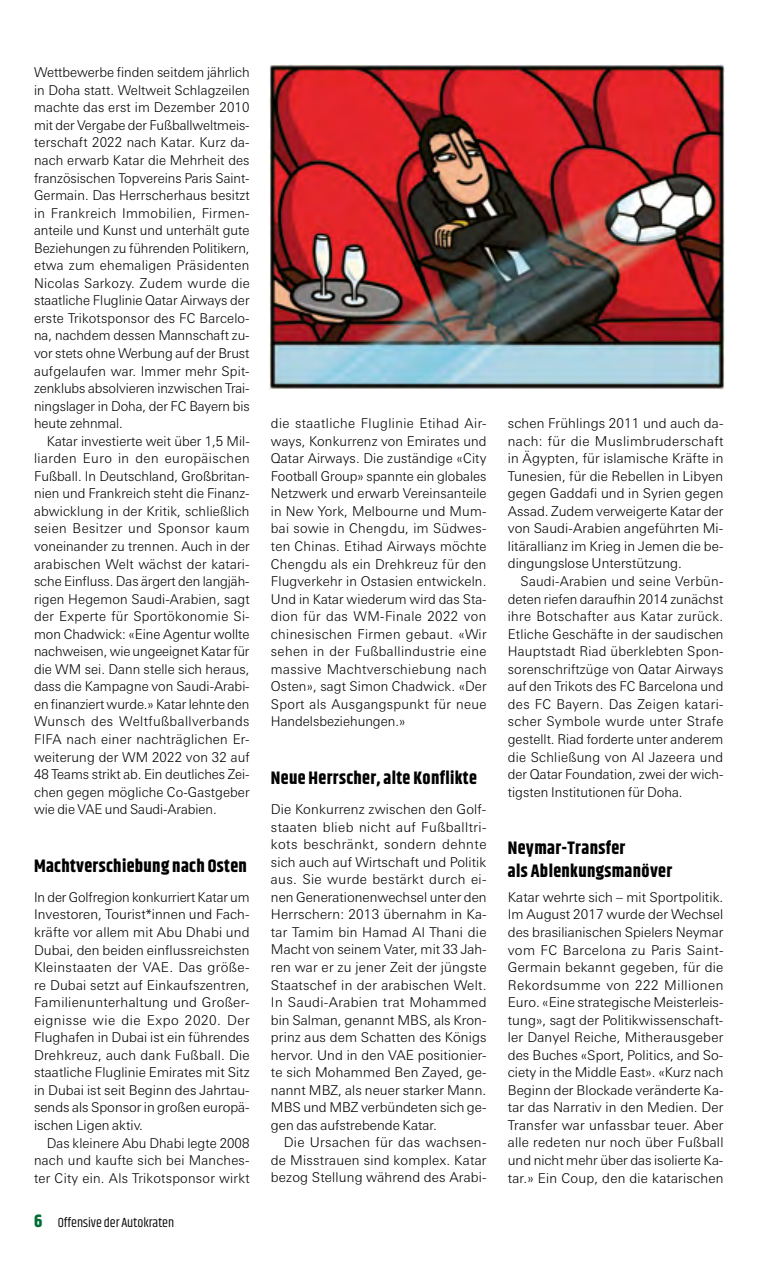
<style>
.page{position:relative;width:766px;height:1263px;background:#fff}
.page>*{position:absolute;margin:0;border:0;box-sizing:border-box;transform-origin:0 0}
.t1{font:700 18px/22.5px "Khand";letter-spacing:.02em;color:#000}
.t2{font:300 13.5px/17.5px "Linotype Univers Basic";color:#000;text-align:justify}
.t3{font:13.5px "Khand";color:#000}
.s1{font-weight:700;font-size:18px;color:#006e36}
</style>
<div class="page">
<img style="left:269px;top:65px;width:455px;height:324px">
<p class="t2" style="left:34px;top:64px;width:217px">Wettbewerbe finden seitdem jährlich in Doha statt. Weltweit Schlagzeilen machte das erst im Dezember 2010 mit der Vergabe der Fußballweltmeis&shy;terschaft 2022 nach Katar. Kurz da&shy;nach erwarb Katar die Mehrheit des französischen Topvereins Paris Saint-Germain. Das Herrscherhaus besitzt in Frankreich Immobilien, Firmen&shy;anteile und Kunst und unterhält gute Beziehungen zu führenden Politikern, etwa zum ehemaligen Präsidenten Nicolas Sarkozy. Zudem wurde die staatliche Fluglinie Qatar Airways der erste Trikotsponsor des FC Barcelo&shy;na, nachdem dessen Mannschaft zu&shy;vor stets ohne Werbung auf der Brust aufgelaufen war. Immer mehr Spit&shy;zenklubs absolvieren inzwischen Trai&shy;ningslager in Doha, der FC Bayern bis heute zehnmal.</p>
<p class="t2" style="left:34px;top:432px;width:217px;text-indent:13px">Katar investierte weit über 1,5 Mil&shy;liarden Euro in den europäischen Fußball. In Deutschland, Großbritan&shy;nien und Frankreich steht die Finanz&shy;abwicklung in der Kritik, schließlich seien Besitzer und Sponsor kaum voneinander zu trennen. Auch in der arabischen Welt wächst der katari&shy;sche Einfluss. Das ärgert den langjäh&shy;rigen Hegemon Saudi-Arabien, sagt der Experte für Sportökonomie Si&shy;mon Chadwick: «Eine Agentur wollte nachweisen, wie ungeeignet Katar für die WM sei. Dann stelle sich heraus, dass die Kampagne von Saudi-Arabi&shy;en finanziert wurde.» Katar lehnte den Wunsch des Weltfußballverbands FIFA nach einer nachträglichen Er&shy;weiterung der WM 2022 von 32 auf 48 Teams strikt ab. Ein deutliches Zei&shy;chen gegen mögliche Co-Gastgeber wie die VAE und Saudi-Arabien.</p>
<h1 class="t1" style="left:34px;top:855px;width:214px">Machtverschiebung nach Osten</h1>
<p class="t2" style="left:34px;top:888px;width:217px">In der Golfregion konkurriert Katar um Investoren, Tourist*innen und Fach&shy;kräfte vor allem mit Abu Dhabi und Dubai, den beiden einflussreichsten Kleinstaaten der VAE. Das größe&shy;re Dubai setzt auf Einkaufszentren, Familienunterhaltung und Großer&shy;eignisse wie die Expo 2020. Der Flughafen in Dubai ist ein führendes Drehkreuz, auch dank Fußball. Die staatliche Fluglinie Emirates mit Sitz in Dubai ist seit Beginn des Jahrtau&shy;sends als Sponsor in großen europä&shy;ischen Ligen aktiv.</p>
<p class="t2" style="left:34px;top:1134px;width:217px;text-indent:13px">Das kleinere Abu Dhabi legte 2008 nach und kaufte sich bei Manches&shy;ter City ein. Als Trikotsponsor wirkt</p>
<p class="t3" style="left:34px;top:1214px;width:142px"><span class="s1">6</span> Offensive der Autokraten</p>
<p class="t2" style="left:271px;top:414px;width:217px">die staatliche Fluglinie Etihad Air&shy;ways, Konkurrenz von Emirates und Qatar Airways. Die zuständige «City Football Group» spannte ein globales Netzwerk und erwarb Vereinsanteile in New York, Melbourne und Mum&shy;bai sowie in Chengdu, im Südwes&shy;ten Chinas. Etihad Airways möchte Chengdu als ein Drehkreuz für den Flugverkehr in Ostasien entwickeln.<br>Und in Katar wiederum wird das Sta&shy;dion für das WM-Finale 2022 von chinesischen Firmen gebaut. «Wir sehen in der Fußballindustrie eine massive Machtverschiebung nach Osten», sagt Simon Chadwick. «Der Sport als Ausgangspunkt für neue Handelsbeziehungen.»</p>
<h1 class="t1" style="left:271px;top:768px;width:207px">Neue Herrscher, alte Konflikte</h1>
<p class="t2" style="left:271px;top:800px;width:217px">Die Konkurrenz zwischen den Golf&shy;staaten blieb nicht auf Fußballtri&shy;kots beschränkt, sondern dehnte sich auch auf Wirtschaft und Politik aus. Sie wurde bestärkt durch ei&shy;nen Generationenwechsel unter den Herrschern: 2013 übernahm in Ka&shy;tar Tamim bin Hamad Al Thani die Macht von seinem Vater, mit 33 Jah&shy;ren war er zu jener Zeit der jüngste Staatschef in der arabischen Welt.<br>In Saudi-Arabien trat Mohammed bin Salman, genannt MBS, als Kron&shy;prinz aus dem Schatten des Königs hervor. Und in den VAE positionier&shy;te sich Mohammed Ben Zayed, ge&shy;nannt MBZ, als neuer starker Mann.<br>MBS und MBZ verbündeten sich ge&shy;gen das aufstrebende Katar.</p>
<p class="t2" style="left:271px;top:1134px;width:217px;text-indent:13px">Die Ursachen für das wachsen&shy;de Misstrauen sind komplex. Katar bezog Stellung während des Arabi-</p>
<p class="t2" style="left:507px;top:414px;width:217px">schen Frühlings 2011 und auch da&shy;nach: für die Muslimbruderschaft in Ägypten, für islamische Kräfte in Tunesien, für die Rebellen in Libyen gegen Gaddafi und in Syrien gegen Assad. Zudem verweigerte Katar der von Saudi-Arabien angeführten Mi&shy;litärallianz im Krieg in Jemen die be&shy;dingungslose Unterstützung.</p>
<p class="t2" style="left:507px;top:572px;width:217px;text-indent:13px">Saudi-Arabien und seine Verbün&shy;deten riefen daraufhin 2014 zunächst ihre Botschafter aus Katar zurück.<br>Etliche Geschäfte in der saudischen Hauptstadt Riad überklebten Spon&shy;sorenschriftzüge von Qatar Airways auf den Trikots des FC Barcelona und des FC Bayern. Das Zeigen katari&shy;scher Symbole wurde unter Strafe gestellt. Riad forderte unter anderem die Schließung von Al Jazeera und der Qatar Foundation, zwei der wich&shy;tigsten Institutionen für Doha.</p>
<h1 class="t1" style="left:507px;top:838px;width:166px">Neymar-Transfer<br>als Ablenkungsmanöver</h1>
<p class="t2" style="left:507px;top:888px;width:217px">Katar wehrte sich – mit Sportpolitik.<br>Im August 2017 wurde der Wechsel des brasilianischen Spielers Neymar vom FC Barcelona zu Paris Saint-Germain bekannt gegeben, für die Rekordsumme von 222 Millionen Euro. «Eine strategische Meisterleis&shy;tung», sagt der Politikwissenschaft&shy;ler Danyel Reiche, Mitherausgeber des Buches «Sport, Politics, and So&shy;ciety in the Middle East». «Kurz nach Beginn der Blockade veränderte Ka&shy;tar das Narrativ in den Medien. Der Transfer war unfassbar teuer. Aber alle redeten nur noch über Fußball und nicht mehr über das isolierte Ka&shy;tar.» Ein Coup, den die katarischen</p>
</div>
